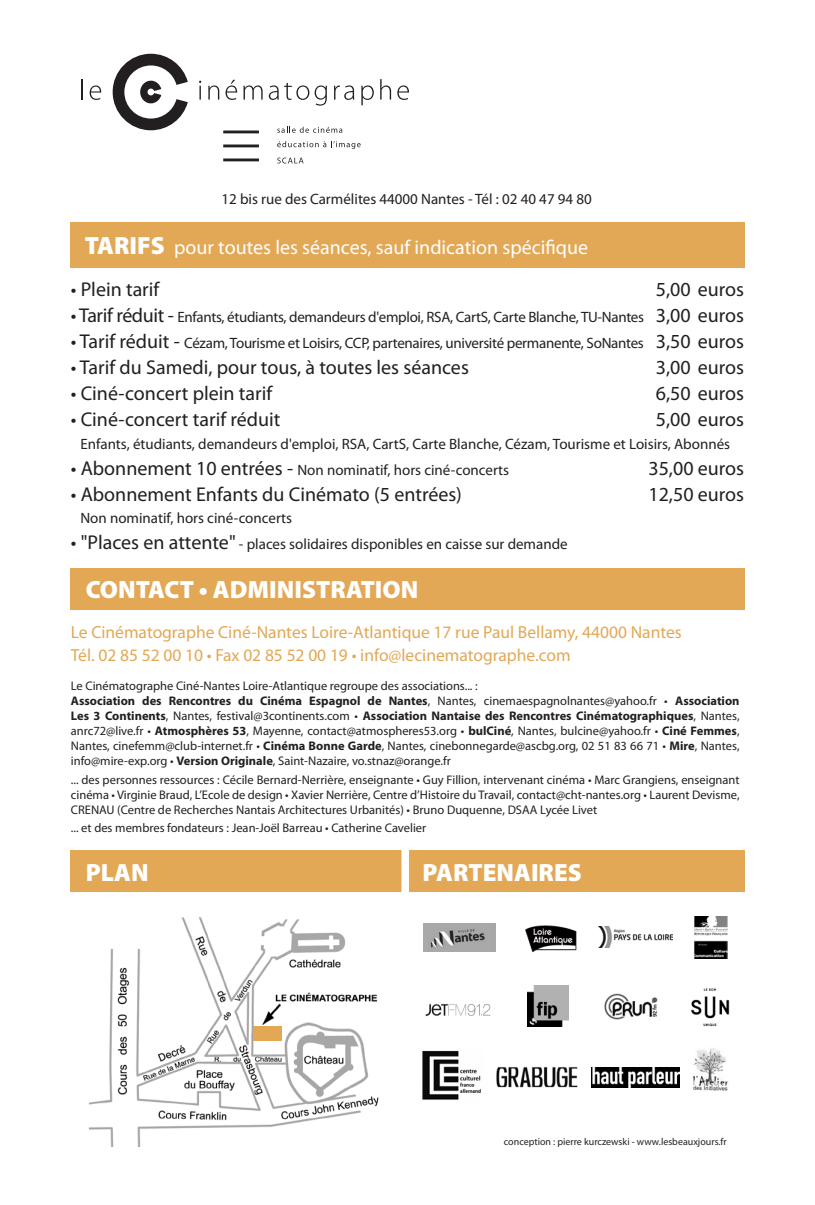
<style>
.page{position:relative;width:815px;height:1205px;background:#fff}
.page>*{position:absolute;margin:0;border:0;box-sizing:border-box;transform-origin:0 0}
.t1{font:900 25px "Myriad Pro";color:#fff}
.t2{font:20px "Myriad Pro";color:#231f20}
.t3{font:20px "Myriad Pro";color:#fff}
.t4{font:17.5px/22.5px "Myriad Pro";color:#e2a855}
.t5{font:15px "Myriad Pro";color:#231f20}
.t6{font:15px "Myriad Pro";letter-spacing:-.02em;color:#231f20}
.t7{font:12.5px/15px "Myriad Pro";color:#231f20}
.t8{font:10px "Myriad Pro";color:#231f20}
.s1{font-weight:900;font-size:25px}
.s2{font-size:20px}
.s3{font-weight:700}
</style>
<div class="page">
<div style="left:70px;top:222px;width:674px;height:45px;background:#e2a855"></div>
<div style="left:70px;top:568px;width:674px;height:41px;background:#e2a855"></div>
<div style="left:70px;top:850px;width:674px;height:41px;background:#e2a855"></div>
<img style="left:88px;top:917px;width:291px;height:229px">
<div style="left:401px;top:844px;width:8px;height:55px;background:#fff"></div>
<svg style="left:82px;top:79px;width:1px;height:21px"></svg>
<svg style="left:90px;top:85px;width:11px;height:15px"></svg>
<svg style="left:199px;top:81px;width:2px;height:19px"></svg>
<svg style="left:208px;top:85px;width:11px;height:15px"></svg>
<svg style="left:226px;top:80px;width:11px;height:20px"></svg>
<svg style="left:243px;top:85px;width:20px;height:15px"></svg>
<svg style="left:269px;top:83px;width:40px;height:17px"></svg>
<svg style="left:315px;top:85px;width:12px;height:21px"></svg>
<svg style="left:334px;top:85px;width:20px;height:15px"></svg>
<svg style="left:361px;top:85px;width:13px;height:20px"></svg>
<svg style="left:380px;top:79px;width:11px;height:21px"></svg>
<svg style="left:397px;top:85px;width:12px;height:15px"></svg>
<svg style="left:113px;top:54px;width:75px;height:76px"></svg>
<svg style="left:277px;top:127px;width:65px;height:6px"></svg>
<svg style="left:277px;top:158px;width:27px;height:5px"></svg>
<svg style="left:277px;top:141px;width:84px;height:8px"></svg>
<hr style="left:223px;top:144px;width:36px;height:3px;background:#231f20">
<hr style="left:223px;top:130px;width:36px;height:3px;background:#231f20">
<hr style="left:223px;top:158px;width:36px;height:3px;background:#231f20">
<div style="left:254px;top:1026px;width:28px;height:14px;background:#e2a855"></div>
<img style="left:693px;top:1048px;width:36px;height:43px">
<img style="left:591px;top:1067px;width:89px;height:21px">
<img style="left:423px;top:923px;width:73px;height:28px">
<img style="left:599px;top:927px;width:73px;height:20px">
<img style="left:694px;top:916px;width:33px;height:42px">
<img style="left:525px;top:925px;width:52px;height:28px">
<img style="left:496px;top:1066px;width:82px;height:22px">
<img style="left:527px;top:985px;width:42px;height:41px">
<img style="left:425px;top:1003px;width:66px;height:14px">
<img style="left:604px;top:993px;width:54px;height:27px">
<img style="left:691px;top:988px;width:39px;height:39px">
<img style="left:422px;top:1050px;width:59px;height:50px">
<p class="t5" style="left:221px;top:190px;width:372px">12 bis rue des Carmélites 44000 Nantes - Tél : 02 40 47 94 80</p>
<h2 class="t3" style="left:85px;top:235px;width:505px"><span class="s1">TARIFS</span> pour toutes les séances, sauf indication spécifique</h2>
<h2 class="t2" style="left:71px;top:277px;width:90px">• Plein tarif</h2>
<h2 class="t2" style="left:656px;top:277px;width:90px">5,00 euros</h2>
<p class="t6" style="left:71px;top:308px;width:675px"><span class="s2">• Tarif réduit -</span> Enfants, étudiants, demandeurs d'emploi, RSA, CartS, Carte Blanche, TU-Nantes <span class="s2">3,00 euros</span></p>
<p class="t6" style="left:71px;top:334px;width:675px"><span class="s2">• Tarif réduit -</span> Cézam, Tourisme et Loisirs, CCP, partenaires, université permanente, SoNantes <span class="s2">3,50 euros</span></p>
<h2 class="t2" style="left:71px;top:355px;width:400px">• Tarif du Samedi, pour tous, à toutes les séances</h2>
<h2 class="t2" style="left:656px;top:355px;width:90px">3,00 euros</h2>
<h2 class="t2" style="left:71px;top:381px;width:203px">• Ciné-concert plein tarif</h2>
<h2 class="t2" style="left:656px;top:381px;width:90px">6,50 euros</h2>
<h2 class="t2" style="left:71px;top:407px;width:211px">• Ciné-concert tarif réduit</h2>
<h2 class="t2" style="left:656px;top:407px;width:90px">5,00 euros</h2>
<p class="t5" style="left:80px;top:434px;width:651px">Enfants, étudiants, demandeurs d'emploi, RSA, CartS, Carte Blanche, Cézam, Tourisme et Loisirs, Abonnés</p>
<p class="t5" style="left:71px;top:460px;width:440px"><span class="s2">• Abonnement 10 entrées -</span> Non nominatif, hors ciné-concerts</p>
<h2 class="t2" style="left:648px;top:456px;width:97px">35,00 euros</h2>
<h2 class="t2" style="left:71px;top:482px;width:393px">• Abonnement Enfants du Cinémato (5 entrées)</h2>
<h2 class="t2" style="left:648px;top:482px;width:97px">12,50 euros</h2>
<p class="t5" style="left:80px;top:509px;width:213px">Non nominatif, hors ciné-concerts</p>
<p class="t5" style="left:71px;top:535px;width:498px"><span class="s2">• "Places en attente"</span> - places solidaires disponibles en caisse sur demande</p>
<h1 class="t1" style="left:86px;top:576px;width:334px">CONTACT • ADMINISTRATION</h1>
<h3 class="t4" style="left:71px;top:621px;width:612px">Le Cinématographe Ciné-Nantes Loire-Atlantique 17 rue Paul Bellamy, 44000 Nantes<br>Tél. 02 85 52 00 10 • Fax 02 85 52 00 19 • info@lecinematographe.com</h3>
<p class="t7" style="left:71px;top:678px;width:670px">Le Cinématographe Ciné-Nantes Loire-Atlantique regroupe des associations... :<br><span class="s3">Association des Rencontres du Cinéma Espagnol de Nantes</span>, Nantes, cinemaespagnolnantes@yahoo.fr • <span class="s3">Association Les 3 Continents</span>, Nantes, festival@3continents.com • <span class="s3">Association Nantaise des Rencontres Cinématographiques</span>, Nantes, anrc72@live.fr • <span class="s3">Atmosphères 53</span>, Mayenne, contact@atmospheres53.org • <span class="s3">bulCiné</span>, Nantes, bulcine@yahoo.fr • <span class="s3">Ciné Femmes</span>, Nantes, cinefemm@club-internet.fr • <span class="s3">Cinéma Bonne Garde</span>, Nantes, cinebonnegarde@ascbg.org, 02 51 83 66 71 • <span class="s3">Mire</span>, Nantes, info@mire-exp.org • <span class="s3">Version Originale</span>, Saint-Nazaire, vo.stnaz@orange.fr</p>
<p class="t7" style="left:71px;top:772px;width:670px;text-align:justify">... des personnes ressources : Cécile Bernard-Nerrière, enseignante • Guy Fillion, intervenant cinéma • Marc Grangiens, enseignant cinéma • Virginie Braud, L’Ecole de design • Xavier Nerrière, Centre d’Histoire du Travail, contact@cht-nantes.org • Laurent Devisme, CRENAU (Centre de Recherches Nantais Architectures Urbanités) • Bruno Duquenne, DSAA Lycée Livet</p>
<p class="t7" style="left:71px;top:820px;width:357px">... et des membres fondateurs : Jean-Joël Barreau • Catherine Cavelier</p>
<h1 class="t1" style="left:86px;top:858px;width:64px">PLAN</h1>
<h1 class="t1" style="left:422px;top:858px;width:161px">PARTENAIRES</h1>
<p class="t8" style="left:504px;top:1135px;width:224px">conception : pierre kurczewski - www.lesbeauxjours.fr</p>
</div>
